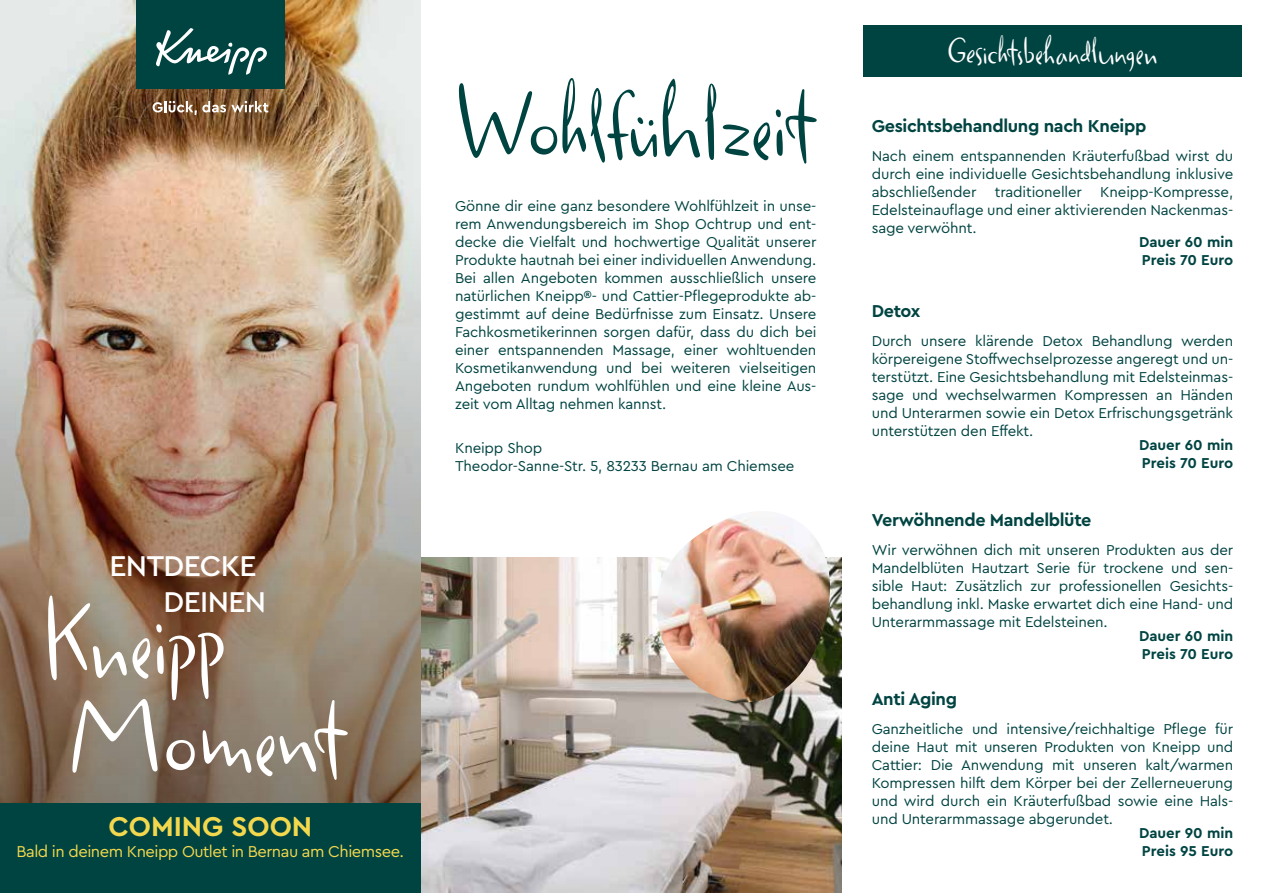
<style>
.page{position:relative;width:1263px;height:893px;background:#fff}
.page>*{position:absolute;margin:0;border:0;box-sizing:border-box;transform-origin:0 0}
.t1{font:112.5px/97.5px "Duffy";letter-spacing:-.02em;color:#fff}
.t2{font:105px "Duffy";letter-spacing:-.035em;color:#004442}
.t3{font:37.5px "Duffy";letter-spacing:-.02em;color:#fff}
.t4{font:500 30px/36px "Cera Pro";letter-spacing:-.02em;color:#fff}
.t5{font:700 28.5px "Cera Pro";color:#f3d84d}
.t6{font:700 18px "Cera Pro";letter-spacing:-.02em;color:#004442}
.t7{font:16.5px "Cera Pro";letter-spacing:-.03em;color:#f3d84d}
.t8{font:15px/18px "Cera Pro";letter-spacing:-.01em;color:#004442;text-align:justify}
.t9{font:700 15px/18px "Cera Pro";color:#004442}
</style>
<div class="page">
<img style="left:0;top:0;width:421px;height:804px">
<div style="left:0;top:804px;width:421px;height:89px;background:#004442"></div>
<img style="left:421px;top:557px;width:421px;height:336px">
<img style="left:655px;top:511px;width:176px;height:191px">
<div style="left:863px;top:26px;width:379px;height:51px;background:#004442"></div>
<div style="left:136px;top:0;width:149px;height:89px;background:#004442"></div>
<svg style="left:156px;top:28px;width:111px;height:47px"></svg>
<svg style="left:153px;top:101px;width:115px;height:14px"></svg>
<h3 class="t4" style="left:163px;top:547px;width:104px;text-indent:-54px">ENTDECKE<br>DEINEN</h3>
<h1 class="t1" style="left:40px;top:591px;width:308px">Kneipp<br>Moment</h1>
<h3 class="t5" style="left:109px;top:807px;width:205px">COMING SOON</h3>
<p class="t7" style="left:16px;top:840px;width:389px">Bald in deinem Kneipp Outlet in Bernau am Chiemsee.</p>
<h2 class="t2" style="left:455px;top:58px;width:362px">Wohlfühlzeit</h2>
<p class="t8" style="left:455px;top:196px;width:363px">Gönne dir eine ganz besondere Wohlfühlzeit in unse&shy;rem Anwendungsbereich im Shop Ochtrup und ent&shy;decke die Vielfalt und hochwertige Qualität unserer Produkte hautnah bei einer individuellen Anwendung.<br>Bei allen Angeboten kommen ausschließlich unsere natürlichen Kneipp®- und Cattier-Pflegeprodukte ab&shy;gestimmt auf deine Bedürfnisse zum Einsatz. Unsere Fachkosmetikerinnen sorgen dafür, dass du dich bei einer entspannenden Massage, einer wohltuenden Kosmetikanwendung und bei weiteren vielseitigen Angeboten rundum wohlfühlen und eine kleine Aus&shy;zeit vom Alltag nehmen kannst.</p>
<p class="t8" style="left:455px;top:438px;width:341px">Kneipp Shop<br>Theodor-Sanne-Str. 5, 83233 Bernau am Chiemsee</p>
<h3 class="t3" style="left:947px;top:28px;width:213px">Gesichtsbehandlungen</h3>
<p class="t6" style="left:872px;top:114px;width:276px">Gesichtsbehandlung nach Kneipp</p>
<p class="t8" style="left:872px;top:146px;width:363px">Nach einem entspannenden Kräuterfußbad wirst du durch eine individuelle Gesichtsbehandlung inklusive abschließender traditioneller Kneipp-Kompresse, Edelsteinauflage und einer aktivierenden Nackenmas&shy;sage verwöhnt.</p>
<p class="t9" style="left:1139px;top:232px;width:96px">Dauer 60 min<br>Preis 70 Euro</p>
<p class="t6" style="left:872px;top:299px;width:50px">Detox</p>
<p class="t8" style="left:872px;top:332px;width:363px">Durch unsere klärende Detox Behandlung werden körpereigene Stoffwechselprozesse angeregt und un&shy;terstützt. Eine Gesichtsbehandlung mit Edelsteinmas&shy;sage und wechselwarmen Kompressen an Händen und Unterarmen sowie ein Detox Erfrischungsgetränk unterstützen den Effekt.</p>
<p class="t9" style="left:1139px;top:436px;width:96px">Dauer 60 min<br>Preis 70 Euro</p>
<p class="t6" style="left:872px;top:508px;width:221px">Verwöhnende Mandelblüte</p>
<p class="t8" style="left:872px;top:540px;width:363px">Wir verwöhnen dich mit unseren Produkten aus der Mandelblüten Hautzart Serie für trockene und sen&shy;sible Haut: Zusätzlich zur professionellen Gesichts&shy;behandlung inkl. Maske erwartet dich eine Hand- und Unterarmmassage mit Edelsteinen.</p>
<p class="t9" style="left:1139px;top:627px;width:96px">Dauer 60 min<br>Preis 70 Euro</p>
<p class="t6" style="left:872px;top:687px;width:87px">Anti Aging</p>
<p class="t8" style="left:872px;top:719px;width:363px">Ganzheitliche und intensive/reichhaltige Pflege für deine Haut mit unseren Produkten von Kneipp und Cattier: Die Anwendung mit unseren kalt/warmen Kompressen hilft dem Körper bei der Zellerneuerung und wird durch ein Kräuterfußbad sowie eine Hals&shy;und Unterarmmassage abgerundet.</p>
<p class="t9" style="left:1139px;top:824px;width:96px">Dauer 90 min<br>Preis 95 Euro</p>
</div>
